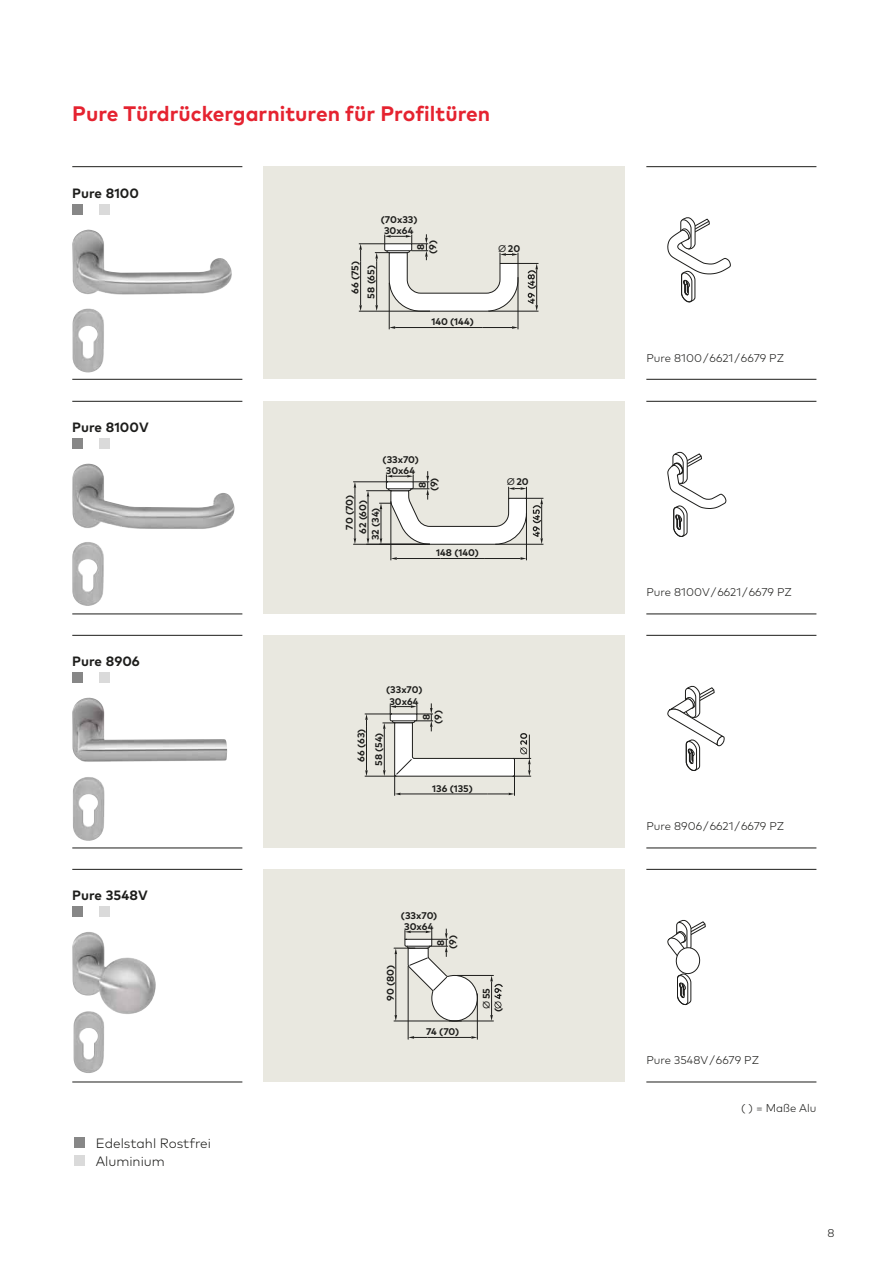
<style>
.page{position:relative;width:893px;height:1263px;background:#fff}
.page>*{position:absolute;margin:0;border:0;box-sizing:border-box;transform-origin:0 0}
.t1{font:700 21px "Mark Pro";color:#e52330}
.t2{font:700 13.5px "Mark Pro";color:#1d1d1b}
.t3{font:300 13.5px/18px "Mark Pro";color:#1d1d1b}
.t4{font:300 11.25px "Mark Pro";color:#1d1d1b}
.t5{font:700 9.75px/11.2px "Mark Pro";color:#1d1d1b;text-align:center}
.t6{font:700 9.6px/11.1px "Mark Pro";color:#1d1d1b;text-align:center}
.s1{font-weight:400}
</style>
<div class="page">
<div style="left:264px;top:167px;width:361px;height:212px;background:#e9e8e0"></div>
<hr style="left:72px;top:166px;width:170px;height:1px;background:#1d1d1b">
<hr style="left:646px;top:166px;width:170px;height:1px;background:#1d1d1b">
<hr style="left:72px;top:379px;width:170px;height:1px;background:#1d1d1b">
<hr style="left:646px;top:379px;width:170px;height:1px;background:#1d1d1b">
<div style="left:72px;top:204px;width:11px;height:10px;background:#878787"></div>
<div style="left:99px;top:204px;width:11px;height:10px;background:#dadada"></div>
<img style="left:72px;top:230px;width:160px;height:142px">
<hr style="left:389px;top:283px;width:1px;height:46px;background:#1d1d1b">
<hr style="left:518px;top:277px;width:1px;height:52px;background:#1d1d1b">
<svg style="left:389px;top:326px;width:6px;height:3px"></svg>
<hr style="left:395px;top:327px;width:44px;height:1px;background:#1d1d1b">
<hr style="left:439px;top:327px;width:44px;height:1px;background:#1d1d1b">
<svg style="left:483px;top:326px;width:35px;height:3px"></svg>
<svg style="left:359px;top:234px;width:179px;height:78px"></svg>
<svg style="left:667px;top:217px;width:64px;height:86px"></svg>
<div style="left:264px;top:401px;width:361px;height:213px;background:#e9e8e0"></div>
<hr style="left:72px;top:401px;width:170px;height:1px;background:#1d1d1b">
<hr style="left:646px;top:401px;width:170px;height:1px;background:#1d1d1b">
<hr style="left:72px;top:614px;width:170px;height:1px;background:#1d1d1b">
<hr style="left:646px;top:614px;width:170px;height:1px;background:#1d1d1b">
<div style="left:72px;top:438px;width:11px;height:10px;background:#878787"></div>
<div style="left:99px;top:438px;width:11px;height:10px;background:#dadada"></div>
<img style="left:72px;top:464px;width:162px;height:142px">
<hr style="left:353px;top:481px;width:35px;height:1px;background:#1d1d1b">
<svg style="left:354px;top:538px;width:2px;height:6px"></svg>
<hr style="left:355px;top:495px;width:1px;height:43px;background:#1d1d1b">
<svg style="left:354px;top:482px;width:2px;height:13px"></svg>
<hr style="left:526px;top:513px;width:1px;height:47px;background:#1d1d1b">
<hr style="left:391px;top:501px;width:1px;height:59px;background:#1d1d1b">
<hr style="left:353px;top:544px;width:77px;height:1px;background:#1d1d1b">
<svg style="left:391px;top:557px;width:6px;height:3px"></svg>
<hr style="left:397px;top:558px;width:43px;height:1px;background:#1d1d1b">
<hr style="left:440px;top:558px;width:44px;height:1px;background:#1d1d1b">
<hr style="left:484px;top:558px;width:37px;height:1px;background:#1d1d1b">
<svg style="left:366px;top:471px;width:177px;height:74px"></svg>
<svg style="left:667px;top:451px;width:59px;height:86px"></svg>
<div style="left:264px;top:635px;width:361px;height:213px;background:#e9e8e0"></div>
<hr style="left:72px;top:635px;width:170px;height:1px;background:#1d1d1b">
<hr style="left:646px;top:635px;width:170px;height:1px;background:#1d1d1b">
<hr style="left:72px;top:848px;width:170px;height:1px;background:#1d1d1b">
<hr style="left:646px;top:848px;width:170px;height:1px;background:#1d1d1b">
<div style="left:72px;top:672px;width:11px;height:10px;background:#878787"></div>
<div style="left:99px;top:672px;width:11px;height:10px;background:#dadada"></div>
<img style="left:72px;top:698px;width:155px;height:143px">
<svg style="left:365px;top:703px;width:166px;height:93px"></svg>
<svg style="left:667px;top:685px;width:57px;height:86px"></svg>
<div style="left:264px;top:869px;width:361px;height:213px;background:#e9e8e0"></div>
<hr style="left:72px;top:869px;width:170px;height:1px;background:#1d1d1b">
<hr style="left:646px;top:869px;width:170px;height:1px;background:#1d1d1b">
<hr style="left:72px;top:1082px;width:170px;height:1px;background:#1d1d1b">
<hr style="left:646px;top:1082px;width:170px;height:1px;background:#1d1d1b">
<div style="left:72px;top:906px;width:11px;height:11px;background:#878787"></div>
<div style="left:99px;top:906px;width:11px;height:11px;background:#dadada"></div>
<img style="left:72px;top:932px;width:84px;height:141px">
<hr style="left:457px;top:975px;width:36px;height:1px;background:#1d1d1b">
<hr style="left:477px;top:994px;width:1px;height:45px;background:#1d1d1b">
<hr style="left:408px;top:966px;width:1px;height:73px;background:#1d1d1b">
<hr style="left:394px;top:1021px;width:67px;height:1px;background:#1d1d1b">
<hr style="left:491px;top:981px;width:1px;height:34px;background:#1d1d1b">
<svg style="left:490px;top:1015px;width:3px;height:6px"></svg>
<svg style="left:471px;top:1036px;width:6px;height:3px"></svg>
<hr style="left:428px;top:1037px;width:43px;height:1px;background:#1d1d1b">
<svg style="left:408px;top:1036px;width:20px;height:3px"></svg>
<hr style="left:449px;top:1021px;width:44px;height:1px;background:#1d1d1b">
<svg style="left:394px;top:929px;width:84px;height:92px"></svg>
<svg style="left:490px;top:975px;width:13px;height:33px"></svg>
<svg style="left:667px;top:920px;width:39px;height:85px"></svg>
<div style="left:74px;top:1137px;width:11px;height:10px;background:#878787"></div>
<div style="left:74px;top:1155px;width:11px;height:10px;background:#dadada"></div>
<h1 class="t1" style="left:72px;top:107px;width:419px">Pure Türdrückergarnituren für Profiltüren</h1>
<h2 class="t2" style="left:72px;top:188px;width:68px">Pure 8100</h2>
<h2 class="t2" style="left:72px;top:422px;width:78px">Pure 8100V</h2>
<h2 class="t2" style="left:72px;top:656px;width:69px">Pure 8906</h2>
<h2 class="t2" style="left:72px;top:890px;width:77px">Pure 3548V</h2>
<h2 class="t3" style="left:96px;top:1135px;width:117px">Edelstahl Rostfrei<br>Aluminium</h2>
<p class="t5" style="left:381px;top:215px;width:38px">(70x33)<br>30x64</p>
<p class="t5" style="left:350px;top:294px;width:35px;rotate:-90deg">66 (75)</p>
<p class="t5" style="left:366px;top:299px;width:35px;rotate:-90deg">58 (65)</p>
<p class="t5" style="left:416px;top:254px;width:15px;line-height:12px;rotate:-90deg">8 (9)</p>
<p class="t5" style="left:431px;top:317px;width:44px">140 (144)</p>
<p class="t5" style="left:498px;top:243px;width:24px"><span class="s1">Ø</span>20</p>
<p class="t5" style="left:383px;top:454px;width:38px">(33x70)<br>30x64</p>
<p class="t5" style="left:345px;top:529px;width:36px;rotate:-90deg">70 (70)</p>
<p class="t5" style="left:358px;top:534px;width:35px;rotate:-90deg">62 (60)</p>
<p class="t5" style="left:371px;top:540px;width:34px;rotate:-90deg">32 (34)</p>
<p class="t5" style="left:417px;top:491px;width:15px;line-height:11.9px;text-align:left;rotate:-90deg">8 (9)</p>
<p class="t5" style="left:436px;top:548px;width:44px">148 (140)</p>
<p class="t5" style="left:507px;top:477px;width:24px"><span class="s1">Ø</span>20</p>
<p class="t6" style="left:356px;top:761px;width:34px;rotate:-90deg">66 (63)</p>
<p class="t6" style="left:386px;top:685px;width:38px">(33x70)<br>30x64</p>
<p class="t6" style="left:374px;top:766px;width:35px;rotate:-90deg">58 (54)</p>
<p class="t6" style="left:421px;top:724px;width:15px;line-height:11.9px;rotate:-90deg">8 (9)</p>
<p class="t6" style="left:432px;top:784px;width:42px">136 (135)</p>
<p class="t5" style="left:401px;top:910px;width:38px">(33x70)<br>30x64</p>
<p class="t5" style="left:436px;top:949px;width:15px;line-height:12px;rotate:-90deg">8 (9)</p>
<p class="t5" style="left:385px;top:1001px;width:37px;rotate:-90deg">90 (80)</p>
<p class="t5" style="left:426px;top:1027px;width:35px">74 (70)</p>
<p class="t5" style="left:481px;top:1012px;width:26px;text-align:left;text-indent:3px;rotate:-90deg"><span class="s1">Ø</span>55 (</p>
<p class="t4" style="left:646px;top:354px;width:139px">Pure 8100 / 6621 / 6679 PZ</p>
<p class="t4" style="left:646px;top:588px;width:147px">Pure 8100V / 6621 / 6679 PZ</p>
<p class="t4" style="left:646px;top:822px;width:140px">Pure 8906 / 6621 / 6679 PZ</p>
<p class="t4" style="left:646px;top:1056px;width:114px">Pure 3548V / 6679 PZ</p>
<p class="t4" style="left:741px;top:1103px;width:77px">( ) = Maße Alu</p>
<p class="t4" style="left:827px;top:1229px;width:9px">8</p>
</div>
